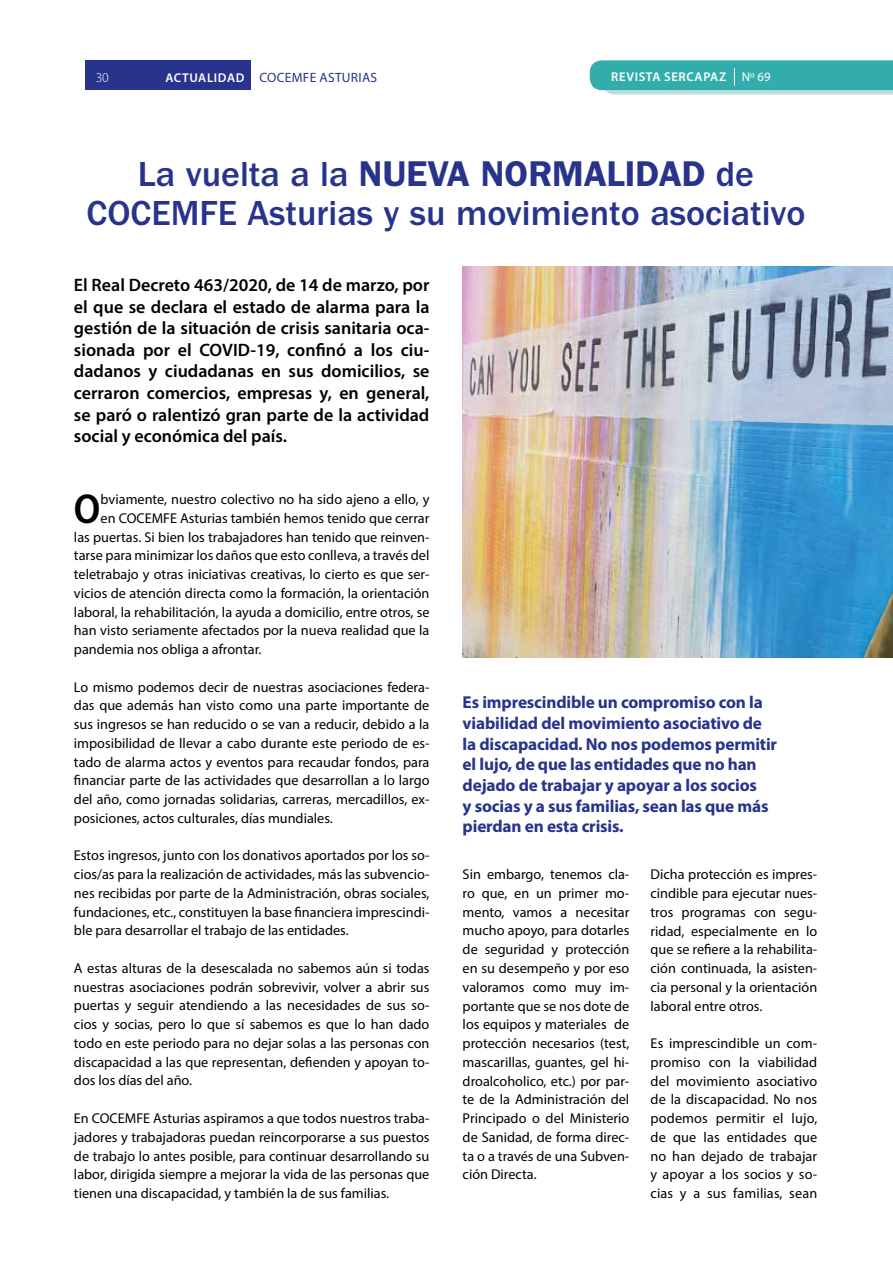
<style>
.page{position:relative;width:893px;height:1263px;background:#fff}
.page>*{position:absolute;margin:0;border:0;box-sizing:border-box;transform-origin:0 0}
.t1{font:600 semi-condensed 42px "Myriad Pro";color:#000}
.t2{font:500 36px/39px "ITC Franklin Gothic Std";color:#28348b;text-align:center}
.t3{font:600 18px/21.6px "Myriad Pro";color:#000;text-align:justify}
.t4{font:700 17.25px/20.7px "Myriad Pro";letter-spacing:-.01em;color:#28348b}
.t5{font:14.25px/18.8px "Myriad Pro";color:#000;text-align:justify}
.t6{font:13.5px "Myriad Pro";letter-spacing:.02em;color:#28348b}
.t7{font:300 13.5px "Myriad Pro";color:#fff}
.t8{font:600 12.75px "Myriad Pro";letter-spacing:.05em;color:#fff}
.s1{font-weight:600;font-size:12.75px;color:#fff}
.s2{font-weight:400}
.s3{font-weight:600}
</style>
<div class="page">
<svg style="left:590px;top:60px;width:303px;height:34px;background:#45b4b2"></svg>
<div style="left:85px;top:60px;width:166px;height:30px;background:#28348b"></div>
<img style="left:463px;top:267px;width:430px;height:391px">
<p class="t7" style="left:96px;top:70px;width:15px">30</p>
<p class="t6" style="left:165px;top:69px;width:213px"><span class="s1">ACTUALIDAD</span> COCEMFE ASTURIAS</p>
<p class="t8" style="left:611px;top:69px;width:161px">REVISTA SERCAPAZ <span class="s2">Nº 69</span></p>
<h2 class="t2" style="left:87px;top:155px;width:721px">La vuelta a la <span class="s3">NUEVA NORMALIDAD</span> de<br>COCEMFE Asturias y su movimiento asociativo</h2>
<p class="t3" style="left:74px;top:274px;width:357px">El Real Decreto 463/2020, de 14 de marzo, por el que se declara el estado de alarma para la gestión de la situación de crisis sanitaria oca&shy;sionada por el COVID-19, confinó a los ciu&shy;dadanos y ciudadanas en sus domicilios, se cerraron comercios, empresas y, en general, se paró o ralentizó gran parte de la actividad social y económica del país.</p>
<h1 class="t1" style="left:74px;top:486px;width:28px">O</h1>
<p class="t5" style="left:101px;top:490px;width:330px">bviamente, nuestro colectivo no ha sido ajeno a ello, y</p>
<p class="t5" style="left:101px;top:508px;width:330px">en COCEMFE Asturias también hemos tenido que cerrar</p>
<p class="t5" style="left:74px;top:527px;width:357px">las puertas. Si bien los trabajadores han tenido que reinven-</p>
<p class="t5" style="left:74px;top:546px;width:357px">tarse para minimizar los daños que esto conlleva, a través del</p>
<p class="t5" style="left:74px;top:565px;width:357px">teletrabajo y otras iniciativas creativas, lo cierto es que ser-</p>
<p class="t5" style="left:74px;top:583px;width:357px">vicios de atención directa como la formación, la orientación</p>
<p class="t5" style="left:74px;top:602px;width:357px">laboral, la rehabilitación, la ayuda a domicilio, entre otros, se</p>
<p class="t5" style="left:74px;top:621px;width:357px">han visto seriamente afectados por la nueva realidad que la</p>
<p class="t5" style="left:74px;top:640px;width:189px">pandemia nos obliga a afrontar.</p>
<p class="t5" style="left:74px;top:677px;width:357px">Lo mismo podemos decir de nuestras asociaciones federa&shy;das que además han visto como una parte importante de sus ingresos se han reducido o se van a reducir, debido a la imposibilidad de llevar a cabo durante este periodo de es&shy;tado de alarma actos y eventos para recaudar fondos, para financiar parte de las actividades que desarrollan a lo largo del año, como jornadas solidarias, carreras, mercadillos, ex&shy;posiciones, actos culturales, días mundiales.</p>
<p class="t5" style="left:74px;top:846px;width:357px">Estos ingresos, junto con los donativos aportados por los so&shy;cios/as para la realización de actividades, más las subvencio&shy;nes recibidas por parte de la Administración, obras sociales, fundaciones, etc., constituyen la base financiera imprescindi&shy;ble para desarrollar el trabajo de las entidades.</p>
<p class="t5" style="left:74px;top:958px;width:357px">A estas alturas de la desescalada no sabemos aún si todas nuestras asociaciones podrán sobrevivir, volver a abrir sus puertas y seguir atendiendo a las necesidades de sus so&shy;cios y socias, pero lo que sí sabemos es que lo han dado todo en este periodo para no dejar solas a las personas con discapacidad a las que representan, defienden y apoyan to&shy;dos los días del año.</p>
<p class="t5" style="left:74px;top:1108px;width:357px">En COCEMFE Asturias aspiramos a que todos nuestros traba&shy;jadores y trabajadoras puedan reincorporarse a sus puestos de trabajo lo antes posible, para continuar desarrollando su labor, dirigida siempre a mejorar la vida de las personas que tienen una discapacidad, y también la de sus familias.</p>
<p class="t4" style="left:463px;top:691px;width:316px">Es imprescindible un compromiso con la viabilidad del movimiento asociativo de la discapacidad. No nos podemos permitir el lujo, de que las entidades que no han dejado de trabajar y apoyar a los socios<br>y socias y a sus familias, sean las que más pierdan en esta crisis.</p>
<p class="t5" style="left:463px;top:865px;width:168px">Sin embargo, tenemos cla&shy;ro que, en un primer mo&shy;mento, vamos a necesitar mucho apoyo, para dotarles de seguridad y protección en su desempeño y por eso valoramos como muy im&shy;portante que se nos dote de los equipos y materiales de protección necesarios (test, mascarillas, guantes, gel hi&shy;droalcoholico, etc.) por par&shy;te de la Administración del Principado o del Ministerio de Sanidad, de forma direc&shy;ta o a través de una Subven&shy;ción Directa.</p>
<p class="t5" style="left:651px;top:865px;width:168px">Dicha protección es impres&shy;cindible para ejecutar nues&shy;tros programas con segu&shy;ridad, especialmente en lo que se refiere a la rehabilita&shy;ción continuada, la asisten&shy;cia personal y la orientación laboral entre otros.</p>
<p class="t5" style="left:651px;top:1034px;width:168px">Es imprescindible un com&shy;promiso con la viabilidad del movimiento asociativo de la discapacidad. No nos podemos permitir el lujo, de que las entidades que no han dejado de trabajar y apoyar a los socios y so&shy;cias y a sus familias, sean</p>
</div>
